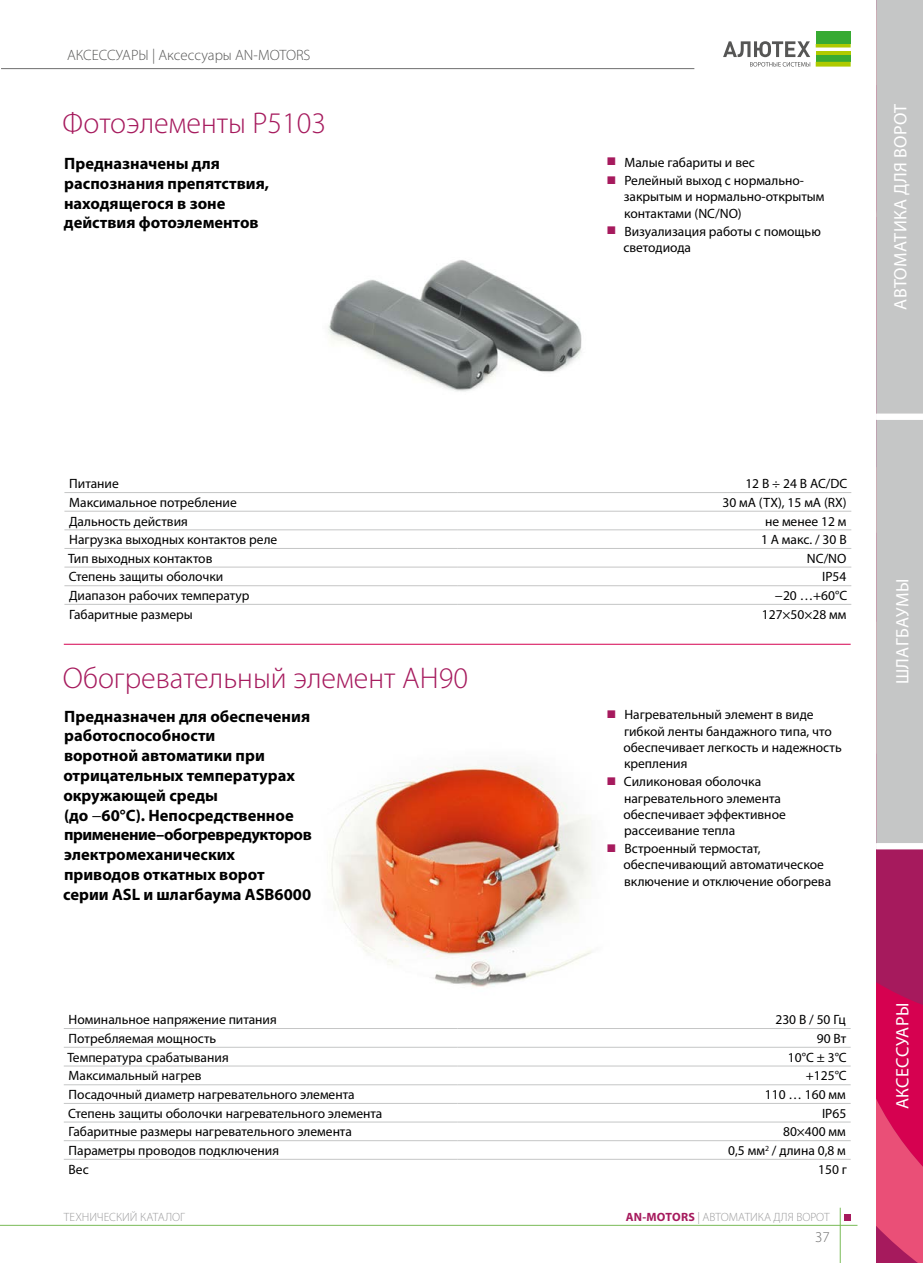
<style>
.page{position:relative;width:923px;height:1263px;background:#fff}
.page>*{position:absolute;margin:0;border:0;box-sizing:border-box;transform-origin:0 0}
.t1{font:300 30px "Myriad Pro";color:#a61a5d}
.t2{font:18px "Myriad Pro";letter-spacing:.02em;color:#fff}
.t3{font:700 16.5px/19.8px "Myriad Pro";color:#000}
.t4{font:300 15px "Myriad Pro";color:#565655}
.t5{font:300 15px "Myriad Pro";color:#6e6e6e}
.t6{font:13.5px/16.2px "Myriad Pro";color:#000}
.t7{font:300 12px "Myriad Pro";color:#9c9c9d}
.s1{font-family:"Arial";font-size:16.5px;color:#a61a5d}
.s2{font-weight:400}
.s3{font-weight:700;color:#a61a5d}
</style>
<div class="page">
<svg style="left:876px;top:849px;width:47px;height:414px;background:#c81f5f"></svg>
<div style="left:815px;top:32px;width:35px;height:12px;background:#37aa32"></div>
<svg style="left:723px;top:41px;width:127px;height:26px"></svg>
<hr style="left:1px;top:68px;width:693px;height:1px;background:#6e6e6e">
<hr style="left:840px;top:1208px;width:1px;height:55px;background:#7abb57">
<hr style="left:0;top:1225px;width:857px;height:1px;background:#7abb57">
<svg style="left:844px;top:1214px;width:6px;height:6px"></svg>
<div style="left:876px;top:0;width:47px;height:843px;background:#c5c6c6"></div>
<img style="left:331px;top:766px;width:261px;height:221px">
<img style="left:328px;top:260px;width:254px;height:132px">
<hr style="left:64px;top:492px;width:394px;height:1px;background:#c5c6c6">
<hr style="left:458px;top:492px;width:393px;height:1px;background:#c5c6c6">
<hr style="left:64px;top:511px;width:394px;height:1px;background:#c5c6c6">
<hr style="left:458px;top:511px;width:393px;height:1px;background:#c5c6c6">
<hr style="left:64px;top:530px;width:394px;height:1px;background:#c5c6c6">
<hr style="left:458px;top:530px;width:393px;height:1px;background:#c5c6c6">
<hr style="left:64px;top:548px;width:394px;height:1px;background:#c5c6c6">
<hr style="left:458px;top:548px;width:393px;height:1px;background:#c5c6c6">
<hr style="left:64px;top:567px;width:394px;height:1px;background:#c5c6c6">
<hr style="left:458px;top:567px;width:393px;height:1px;background:#c5c6c6">
<hr style="left:64px;top:585px;width:394px;height:1px;background:#c5c6c6">
<hr style="left:458px;top:585px;width:393px;height:1px;background:#c5c6c6">
<hr style="left:64px;top:604px;width:394px;height:1px;background:#c5c6c6">
<hr style="left:458px;top:604px;width:393px;height:1px;background:#c5c6c6">
<hr style="left:64px;top:644px;width:786px;height:1px;background:#d60150">
<hr style="left:64px;top:1028px;width:393px;height:1px;background:#c5c6c6">
<hr style="left:457px;top:1028px;width:393px;height:1px;background:#c5c6c6">
<hr style="left:64px;top:1047px;width:393px;height:1px;background:#c5c6c6">
<hr style="left:457px;top:1047px;width:393px;height:1px;background:#c5c6c6">
<hr style="left:64px;top:1066px;width:393px;height:1px;background:#c5c6c6">
<hr style="left:457px;top:1066px;width:393px;height:1px;background:#c5c6c6">
<hr style="left:64px;top:1084px;width:393px;height:1px;background:#c5c6c6">
<hr style="left:457px;top:1084px;width:393px;height:1px;background:#c5c6c6">
<hr style="left:64px;top:1103px;width:393px;height:1px;background:#c5c6c6">
<hr style="left:457px;top:1103px;width:393px;height:1px;background:#c5c6c6">
<hr style="left:64px;top:1122px;width:393px;height:1px;background:#c5c6c6">
<hr style="left:457px;top:1122px;width:393px;height:1px;background:#c5c6c6">
<hr style="left:64px;top:1140px;width:393px;height:1px;background:#c5c6c6">
<hr style="left:457px;top:1140px;width:393px;height:1px;background:#c5c6c6">
<hr style="left:64px;top:1159px;width:393px;height:1px;background:#c5c6c6">
<hr style="left:457px;top:1159px;width:393px;height:1px;background:#c5c6c6">
<div style="left:876px;top:414px;width:47px;height:6px;background:#fff"></div>
<p class="t4" style="left:67px;top:46px;width:245px">АКСЕССУАРЫ | Aксессуары AN-MOTORS</p>
<h1 class="t1" style="left:63px;top:105px;width:265px">Фотоэлементы Р5103</h1>
<p class="t3" style="left:64px;top:153px;width:207px">Предназначены для распознания препятствия, находящегося в зоне действия фотоэлементов</p>
<p class="t6" style="left:606px;top:154px;width:150px"><span class="s1">■</span> Малые габариты и вес</p>
<p class="t6" style="left:624px;top:172px;width:202px;text-indent:-17px"><span class="s1">■</span> Релейный выход с нормально&shy;закрытым и нормально-открытым контактами (NC/NO)</p>
<p class="t6" style="left:623px;top:223px;width:199px;text-indent:-17px"><span class="s1">■</span> Визуализация работы с помощью светодиода</p>
<h2 class="t2" style="left:889px;top:310px;width:208px;rotate:-90deg">АВТОМАТИКА ДЛЯ ВОРОТ</h2>
<p class="t6" style="left:69px;top:475px;width:51px">Питание</p>
<p class="t6" style="left:745px;top:475px;width:104px">12 В ÷ 24 В AC/DC</p>
<p class="t6" style="left:69px;top:494px;width:169px">Максимальное потребление</p>
<p class="t6" style="left:722px;top:494px;width:126px">30 мА (TX), 15 мА (RX)</p>
<p class="t6" style="left:69px;top:513px;width:120px">Дальность действия</p>
<p class="t6" style="left:765px;top:513px;width:83px">не менее 12 м</p>
<p class="t6" style="left:69px;top:531px;width:210px">Нагрузка выходных контактов реле</p>
<p class="t6" style="left:761px;top:531px;width:87px">1 А макс. / 30 В</p>
<p class="t6" style="left:68px;top:550px;width:146px">Тип выходных контактов</p>
<p class="t6" style="left:807px;top:550px;width:41px">NC/NO</p>
<p class="t6" style="left:69px;top:569px;width:156px">Степень защиты оболочки</p>
<p class="t6" style="left:822px;top:569px;width:26px">IP54</p>
<p class="t6" style="left:69px;top:587px;width:182px">Диапазон рабочих температур</p>
<p class="t6" style="left:775px;top:587px;width:74px">−20 …+60°С</p>
<p class="t6" style="left:69px;top:606px;width:125px">Габаритные размеры</p>
<p class="t6" style="left:762px;top:606px;width:86px">127×50×28 мм</p>
<h1 class="t1" style="left:63px;top:660px;width:406px">Обогревательный элемент AH90</h1>
<p class="t3" style="left:63px;top:706px;width:250px">Предназначен для обеспечения работоспособности<br>воротной автоматики при отрицательных температурах окружающей среды<br>(до <span class="s2">−</span>60°C). Непосредственное применение – обогрев редукторов электромеханических приводов откатных ворот серии ASL и шлагбаума ASB6000</p>
<p class="t6" style="left:623px;top:706px;width:220px;text-indent:-17px"><span class="s1">■</span> Нагревательный элемент в виде гибкой ленты бандажного типа, что обеспечивает легкость и надежность крепления</p>
<p class="t6" style="left:623px;top:773px;width:164px;text-indent:-17px"><span class="s1">■</span> Силиконовая оболочка нагревательного элемента обеспечивает эффективное рассеивание тепла</p>
<p class="t6" style="left:623px;top:840px;width:209px;text-indent:-17px"><span class="s1">■</span> Встроенный термостат, обеспечивающий автоматическое включение и отключение обогрева</p>
<p class="t6" style="left:69px;top:1011px;width:210px">Номинальное напряжение питания</p>
<p class="t6" style="left:775px;top:1011px;width:72px">230 В / 50 Гц</p>
<p class="t6" style="left:69px;top:1030px;width:149px">Потребляемая мощность</p>
<p class="t6" style="left:817px;top:1030px;width:31px">90 Вт</p>
<p class="t6" style="left:67px;top:1049px;width:163px">Температура срабатывания</p>
<p class="t6" style="left:788px;top:1049px;width:60px">10°C ± 3°C</p>
<p class="t6" style="left:69px;top:1067px;width:134px">Максимальный нагрев</p>
<p class="t6" style="left:806px;top:1067px;width:42px">+125°C</p>
<p class="t6" style="left:69px;top:1086px;width:287px">Посадочный диаметр нагревательного элемента</p>
<p class="t6" style="left:765px;top:1086px;width:82px">110 … 160 мм</p>
<p class="t6" style="left:68px;top:1105px;width:316px">Степень защиты оболочки нагревательного элемента</p>
<p class="t6" style="left:822px;top:1105px;width:26px">IP65</p>
<p class="t6" style="left:69px;top:1123px;width:285px">Габаритные размеры нагревательного элемента</p>
<p class="t6" style="left:783px;top:1123px;width:64px">80×400 мм</p>
<p class="t6" style="left:69px;top:1142px;width:212px">Параметры проводов подключения</p>
<p class="t6" style="left:728px;top:1142px;width:119px">0,5 мм<sup>2</sup> / длина 0,8 м</p>
<p class="t6" style="left:69px;top:1161px;width:22px">Вес</p>
<p class="t6" style="left:818px;top:1161px;width:30px">150 г</p>
<p class="t7" style="left:64px;top:1209px;width:123px">ТЕХНИЧЕСКИЙ КАТАЛОГ</p>
<p class="t7" style="left:626px;top:1209px;width:205px"><span class="s3">AN-MOTORS</span> | АВТОМАТИКА ДЛЯ ВОРОТ</p>
<p class="t5" style="left:815px;top:1227px;width:16px">37</p>
<h2 class="t2" style="left:891px;top:684px;width:107px;rotate:-90deg">ШЛАГБАУМЫ</h2>
<h2 class="t2" style="left:891px;top:1109px;width:108px;rotate:-90deg">АКСЕССУАРЫ</h2>
</div>
